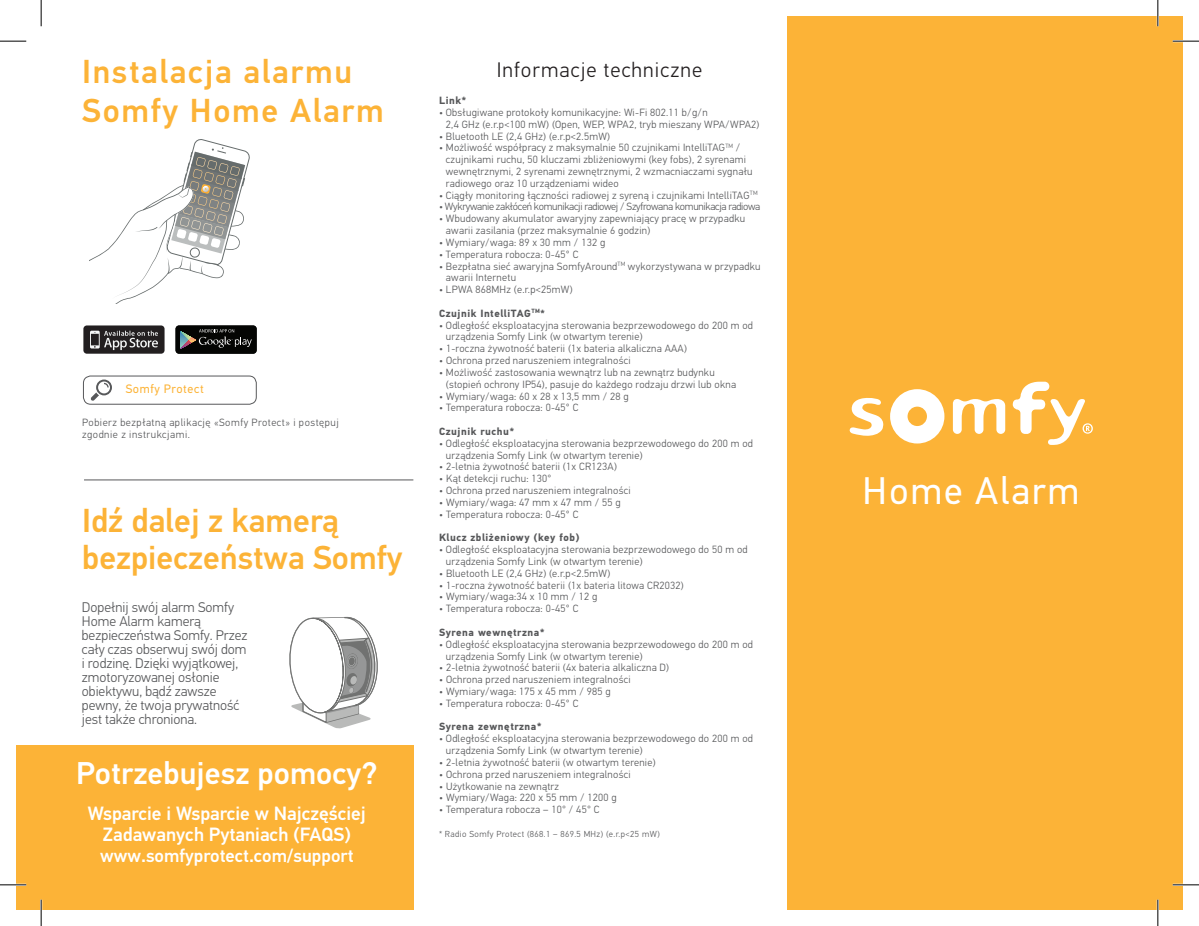
<style>
.page{position:relative;width:1199px;height:926px;background:#fff}
.page>*{position:absolute;margin:0;border:0;box-sizing:border-box;transform-origin:0 0}
.t1{font:38.5px "PF Din Text Pro";letter-spacing:.05em;color:#fff}
.t2{font:500 33.25px/36.8px "PF Din Text Pro";color:#fcb337}
.t3{font:500 33.25px/38.5px "PF Din Text Pro";letter-spacing:.05em;color:#fcb337}
.t4{font:500 31.5px "PF Din Text Pro";color:#fff}
.t5{font:300 21px "PF Din Text Pro";letter-spacing:.05em;color:#231f20}
.t6{font:500 19.25px/21px "PF Din Text Pro";color:#fff;text-align:center}
.t7{font:500 18.55px "PF Din Text Pro";color:#fff}
.t8{font:300 14px/14px "PF Din Text Pro";color:#57585a}
.t9{font:12.25px "PF Din Text Pro";letter-spacing:.05em;color:#fcb337}
.t10{font:300 10.5px/11.9px "PF Din Text Pro";letter-spacing:.025em;color:#57585a}
.t11{font:700 10.5px "PF Din Text Pro";letter-spacing:.05em;color:#57585a}
.t12{font:300 10.5px/12.2px "PF Din Text Pro";letter-spacing:.05em;color:#57585a}
.t13{font:300 10.5px "PF Din Text Pro";letter-spacing:-.025em;color:#57585a}
.t14{font:300 8.75px "PF Din Text Pro";letter-spacing:.05em;color:#57585a}
</style>
<div class="page">
<hr style="left:84px;top:479px;width:329px;height:1px;background:#57585a">
<div style="left:787px;top:16px;width:395px;height:893px;background:#fcb337"></div>
<svg style="left:849px;top:397px;width:34px;height:39px"></svg>
<svg style="left:890px;top:389px;width:54px;height:54px"></svg>
<svg style="left:952px;top:399px;width:53px;height:35px"></svg>
<svg style="left:1012px;top:382px;width:80px;height:63px"></svg>
<svg style="left:89px;top:139px;width:161px;height:164px"></svg>
<div style="left:83px;top:376px;width:173px;height:28px;border:1px solid #57585a;border-radius:7px"></div>
<svg style="left:91px;top:379px;width:21px;height:22px"></svg>
<svg style="left:83px;top:325px;width:81px;height:28px;background:#494647"></svg>
<div style="left:175px;top:325px;width:81px;height:28px;background:#040503;border-radius:3px"></div>
<svg style="left:180px;top:331px;width:13px;height:18px"></svg>
<svg style="left:199px;top:329px;width:53px;height:19px"></svg>
<div style="left:16px;top:745px;width:397px;height:164px;background:#fcb337"></div>
<svg style="left:289px;top:617px;width:89px;height:111px"></svg>
<hr style="left:1172px;top:40px;width:26px;height:2px;background:#fff">
<hr style="left:0;top:883px;width:26px;height:3px;background:#fff">
<hr style="left:1172px;top:883px;width:26px;height:3px;background:#fff">
<hr style="left:40px;top:899px;width:2px;height:27px;background:#fff">
<hr style="left:1156px;top:0;width:2px;height:26px;background:#fff">
<hr style="left:1156px;top:899px;width:2px;height:27px;background:#fff">
<svg style="left:0;top:41px;width:26px;height:1px"></svg>
<svg style="left:1172px;top:41px;width:26px;height:1px"></svg>
<svg style="left:0;top:884px;width:26px;height:1px"></svg>
<svg style="left:1172px;top:884px;width:26px;height:1px"></svg>
<svg style="left:41px;top:0;width:1px;height:26px"></svg>
<svg style="left:41px;top:899px;width:1px;height:27px"></svg>
<svg style="left:1157px;top:0;width:1px;height:26px"></svg>
<svg style="left:1157px;top:899px;width:1px;height:27px"></svg>
<h2 class="t3" style="left:82px;top:53px;width:303px">Instalacja alarmu<br>Somfy Home Alarm</h2>
<p class="t9" style="left:126px;top:382px;width:80px">Somfy Protect</p>
<p class="t12" style="left:82px;top:416px;width:258px">Pobierz bezpłatną aplikację «Somfy Protect» i postępuj zgodnie z instrukcjami.</p>
<h2 class="t2" style="left:82px;top:503px;width:322px">Idź dalej z kamerą bezpieczeństwa Somfy</h2>
<h3 class="t8" style="left:82px;top:600px;width:167px">Dopełnij swój alarm Somfy<br>Home Alarm kamerą bezpieczeństwa Somfy. Przez cały czas obserwuj swój dom i rodzinę. Dzięki wyjątkowej, zmotoryzowanej osłonie obiektywu, bądź zawsze pewny, że twoja prywatność jest także chroniona.</h3>
<h3 class="t4" style="left:76px;top:754px;width:302px">Potrzebujesz pomocy?</h3>
<h3 class="t6" style="left:88px;top:803px;width:280px">Wsparcie i Wsparcie w Najczęściej<br>Zadawanych Pytaniach (FAQS)</h3>
<h3 class="t7" style="left:100px;top:844px;width:255px">www.somfyprotect.com/support</h3>
<h3 class="t5" style="left:497px;top:57px;width:207px">Informacje techniczne</h3>
<p class="t11" style="left:439px;top:94px;width:29px">Link*</p>
<p class="t10" style="left:446px;top:106px;width:315px;text-indent:-7px">• Obsługiwane protokoły komunikacyjne: Wi-Fi 802.11 b/g/n<br>2,4 GHz (e.r.p&lt;100 mW) (Open, WEP, WPA2, tryb mieszany WPA/WPA2)</p>
<p class="t10" style="left:439px;top:130px;width:173px">• Bluetooth LE (2,4 GHz) (e.r.p&lt;2.5mW)</p>
<p class="t10" style="left:446px;top:142px;width:308px;text-indent:-7px">• Możliwość współpracy z maksymalnie 50 czujnikami IntelliTAG<sup>TM</sup> / czujnikami ruchu, 50 kluczami zbliżeniowymi (key fobs), 2 syrenami wewnętrznymi, 2 syrenami zewnętrznymi, 2 wzmacniaczami sygnału radiowego oraz 10 urządzeniami wideo</p>
<p class="t10" style="left:439px;top:189px;width:320px">• Ciągły monitoring łączności radiowej z syreną i czujnikami IntelliTAG<sup>TM</sup></p>
<p class="t13" style="left:439px;top:201px;width:323px">• Wykrywanie zakłóceń komunikacji radiowej / Szyfrowana komunikacja radiowa</p>
<p class="t10" style="left:446px;top:213px;width:301px;text-indent:-7px">• Wbudowany akumulator awaryjny zapewniający pracę w przypadku awarii zasilania (przez maksymalnie 6 godzin)</p>
<p class="t10" style="left:439px;top:236px;width:168px">• Wymiary/waga: 89 x 30 mm / 132 g</p>
<p class="t10" style="left:439px;top:248px;width:141px">• Temperatura robocza: 0-45° C</p>
<p class="t10" style="left:446px;top:260px;width:316px;text-indent:-7px">• Bezpłatna sieć awaryjna SomfyAround<sup>TM</sup> wykorzystywana w przypadku awarii Internetu</p>
<p class="t10" style="left:439px;top:284px;width:135px">• LPWA 868MHz (e.r.p&lt;25mW)</p>
<p class="t11" style="left:439px;top:307px;width:107px">Czujnik IntelliTAG<sup>TM</sup>*</p>
<p class="t10" style="left:446px;top:319px;width:308px;text-indent:-7px">• Odległość eksploatacyjna sterowania bezprzewodowego do 200 m od urządzenia Somfy Link (w otwartym terenie)</p>
<p class="t10" style="left:439px;top:343px;width:249px">• 1-roczna żywotność baterii (1x bateria alkaliczna AAA)</p>
<p class="t10" style="left:439px;top:355px;width:193px">• Ochrona przed naruszeniem integralności</p>
<p class="t10" style="left:446px;top:366px;width:291px;text-indent:-7px">• Możliwość zastosowania wewnątrz lub na zewnątrz budynku (stopień ochrony IP54), pasuje do każdego rodzaju drzwi lub okna</p>
<p class="t10" style="left:439px;top:390px;width:191px">• Wymiary/waga: 60 x 28 x 13,5 mm / 28 g</p>
<p class="t10" style="left:439px;top:402px;width:141px">• Temperatura robocza: 0-45° C</p>
<p class="t11" style="left:439px;top:425px;width:77px">Czujnik ruchu*</p>
<p class="t10" style="left:446px;top:437px;width:308px;text-indent:-7px">• Odległość eksploatacyjna sterowania bezprzewodowego do 200 m od urządzenia Somfy Link (w otwartym terenie)</p>
<p class="t10" style="left:439px;top:461px;width:179px">• 2-letnia żywotność baterii (1x CR123A)</p>
<p class="t10" style="left:439px;top:473px;width:114px">• Kąt detekcji ruchu: 130°</p>
<p class="t10" style="left:439px;top:484px;width:193px">• Ochrona przed naruszeniem integralności</p>
<p class="t10" style="left:439px;top:496px;width:183px">• Wymiary/waga: 47 mm x 47 mm / 55 g</p>
<p class="t10" style="left:439px;top:508px;width:141px">• Temperatura robocza: 0-45° C</p>
<p class="t11" style="left:439px;top:531px;width:142px">Klucz zbliżeniowy (key fob)</p>
<p class="t10" style="left:446px;top:544px;width:303px;text-indent:-7px">• Odległość eksploatacyjna sterowania bezprzewodowego do 50 m od urządzenia Somfy Link (w otwartym terenie)</p>
<p class="t10" style="left:439px;top:567px;width:173px">• Bluetooth LE (2,4 GHz) (e.r.p&lt;2.5mW)</p>
<p class="t10" style="left:439px;top:579px;width:246px">• 1-roczna żywotność baterii (1x bateria litowa CR2032)</p>
<p class="t10" style="left:439px;top:591px;width:160px">• Wymiary/waga:34 x 10 mm / 12 g</p>
<p class="t10" style="left:439px;top:603px;width:141px">• Temperatura robocza: 0-45° C</p>
<p class="t11" style="left:439px;top:626px;width:107px">Syrena wewnętrzna*</p>
<p class="t10" style="left:446px;top:638px;width:308px;text-indent:-7px">• Odległość eksploatacyjna sterowania bezprzewodowego do 200 m od urządzenia Somfy Link (w otwartym terenie)</p>
<p class="t10" style="left:439px;top:662px;width:232px">• 2-letnia żywotność baterii (4x bateria alkaliczna D)</p>
<p class="t10" style="left:439px;top:673px;width:193px">• Ochrona przed naruszeniem integralności</p>
<p class="t10" style="left:439px;top:685px;width:173px">• Wymiary/waga: 175 x 45 mm / 985 g</p>
<p class="t10" style="left:439px;top:697px;width:141px">• Temperatura robocza: 0-45° C</p>
<p class="t11" style="left:439px;top:720px;width:104px">Syrena zewnętrzna*</p>
<p class="t10" style="left:446px;top:733px;width:308px;text-indent:-7px">• Odległość eksploatacyjna sterowania bezprzewodowego do 200 m od urządzenia Somfy Link (w otwartym terenie)</p>
<p class="t10" style="left:439px;top:756px;width:218px">• 2-letnia żywotność baterii (w otwartym terenie)</p>
<p class="t10" style="left:439px;top:768px;width:193px">• Ochrona przed naruszeniem integralności</p>
<p class="t10" style="left:439px;top:780px;width:121px">• Użytkowanie na zewnątrz</p>
<p class="t10" style="left:439px;top:792px;width:179px">• Wymiary/Waga: 220 x 55 mm / 1200 g</p>
<p class="t10" style="left:439px;top:803px;width:162px">• Temperatura robocza – 10° / 45° C</p>
<p class="t14" style="left:439px;top:828px;width:222px">* Radio Somfy Protect (868.1 – 869.5 MHz) (e.r.p&lt;25 mW)</p>
<h1 class="t1" style="left:862px;top:468px;width:218px">Home Alarm</h1>
</div>
